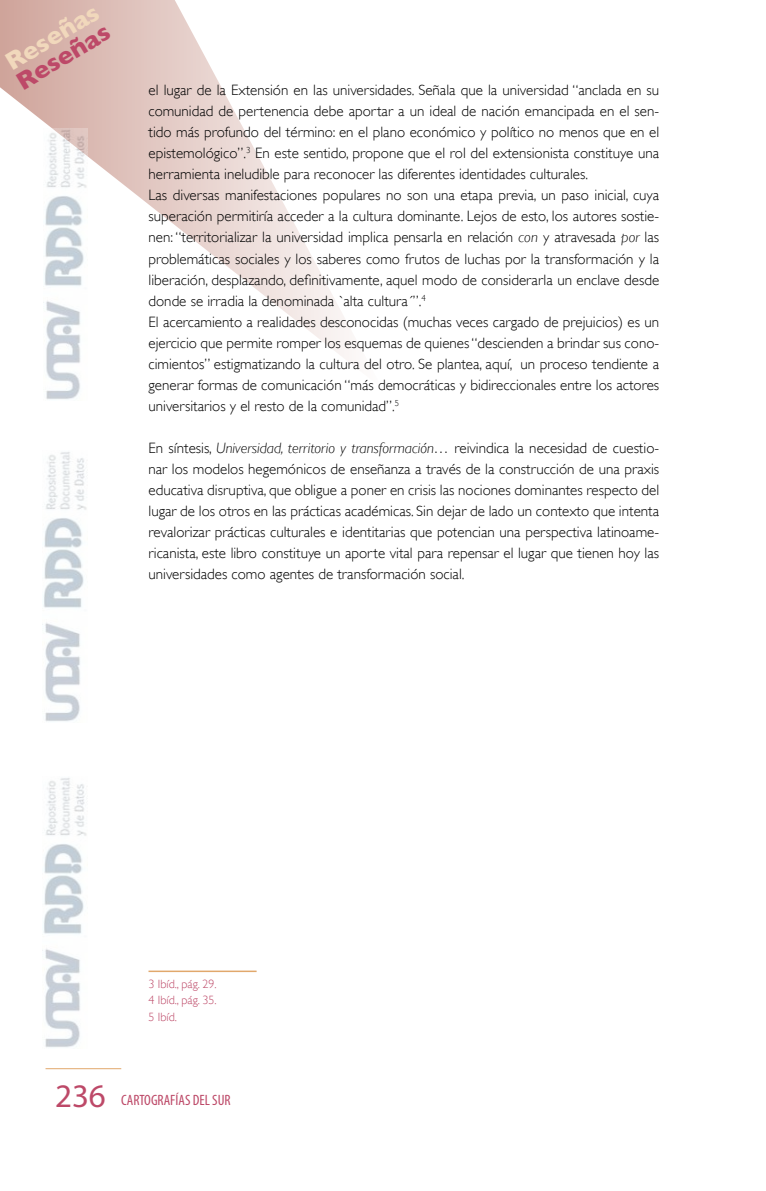
<style>
.page{position:relative;width:766px;height:1191px;background:#fff}
.page>*{position:absolute;margin:0;border:0;box-sizing:border-box;transform-origin:0 0}
.t1{font:700 25.5px "Gill Sans";color:#f1d8bc}
.t2{font:700 25.5px "Gill Sans";color:#bd4968}
.t3{font:300 15px/21px "Gill Sans";color:#000}
.t4{font:condensed 15px "Myriad Pro";color:#bd4968}
.t5{font:300 12px/16.5px "Gill Sans";color:#bd4968;text-align:justify}
.s1{font-style:italic}
.s2{font-stretch:normal;font-size:33px}
</style>
<div class="page">
<hr style="left:45px;top:1068px;width:76px;height:1px;background:#e1a86c">
<svg style="left:0;top:0;width:349px;height:361px"></svg>
<hr style="left:148px;top:970px;width:108px;height:2px;background:#e1a86c">
<img style="left:43px;top:129px;width:44px;height:271px">
<img style="left:43px;top:452px;width:44px;height:270px">
<img style="left:43px;top:778px;width:44px;height:270px">
<h1 class="t1" style="left:0;top:51px;width:106px;rotate:-31deg">Reseñas</h1>
<h1 class="t2" style="left:11px;top:71px;width:106px;rotate:-31deg">Reseñas</h1>
<p class="t3" style="left:148px;top:80px;width:512px">el lugar de la Extensión en las universidades. Señala que la universidad “anclada en su comunidad de pertenencia debe aportar a un ideal de nación emancipada en el sen&shy;tido más profundo del término: en el plano económico y político no menos que en el epistemológico”.<sup>3</sup> En este sentido, propone que el rol del extensionista constituye una herramienta ineludible para reconocer las diferentes identidades culturales.<br>Las diversas manifestaciones populares no son una etapa previa, un paso inicial, cuya superación permitiría acceder a la cultura dominante. Lejos de esto, los autores sostie&shy;nen: “territorializar la universidad implica pensarla en relación <span class="s1">con</span> y atravesada <span class="s1">por</span> las problemáticas sociales y los saberes como frutos de luchas por la transformación y la liberación, desplazando, definitivamente, aquel modo de considerarla un enclave desde donde se irradia la denominada `alta cultura´”.<sup>4<br></sup>El acercamiento a realidades desconocidas (muchas veces cargado de prejuicios) es un ejercicio que permite romper los esquemas de quienes “descienden a brindar sus cono&shy;cimientos” estigmatizando la cultura del otro. Se plantea, aquí, un proceso tendiente a generar formas de comunicación “más democráticas y bidireccionales entre los actores universitarios y el resto de la comunidad”.<sup>5</sup></p>
<p class="t3" style="left:148px;top:437px;width:512px;text-align:justify">En síntesis, <span class="s1">Universidad, territorio y transformación…</span> reivindica la necesidad de cuestio&shy;nar los modelos hegemónicos de enseñanza a través de la construcción de una praxis educativa disruptiva, que obligue a poner en crisis las nociones dominantes respecto del lugar de los otros en las prácticas académicas. Sin dejar de lado un contexto que intenta revalorizar prácticas culturales e identitarias que potencian una perspectiva latinoame&shy;ricanista, este libro constituye un aporte vital para repensar el lugar que tienen hoy las universidades como agentes de transformación social.</p>
<p class="t5" style="left:148px;top:975px;width:69px">3 Ibíd., pág. 29.<br>4 Ibíd., pág. 35.<br>5 Ibíd.</p>
<p class="t4" style="left:55px;top:1091px;width:177px"><span class="s2">236</span> CARTOGRAFÍAS DEL SUR</p>
</div>
